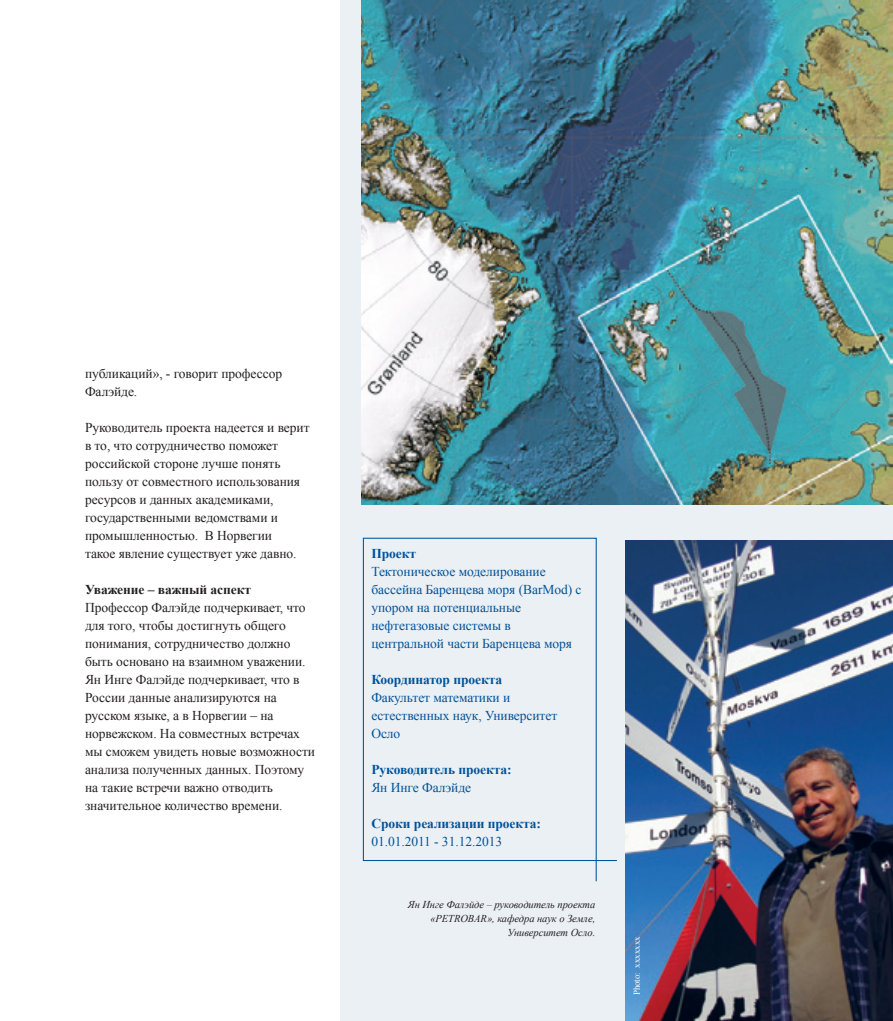
<style>
.page{position:relative;width:893px;height:1021px;background:#fff}
.page>*{position:absolute;margin:0;border:0;box-sizing:border-box;transform-origin:0 0}
.t1{font:13.5px/18px "Times New Roman";letter-spacing:-.005em;color:#231f20}
.t2{font:13.5px/18px "Times New Roman";letter-spacing:-.005em;color:#01529a}
.t3{font:700 13.5px "Times New Roman";letter-spacing:-.005em;color:#01529a}
.t4{font:700 13.5px "Times New Roman";letter-spacing:-.005em;color:#231f20}
.t5{font:italic 10.5px/14.2px "Times New Roman";letter-spacing:-.005em;color:#231f20;text-align:right}
.t6{font:9px "Times New Roman";letter-spacing:-.005em;color:#fff}
</style>
<div class="page">
<div style="left:340px;top:0;width:553px;height:1020px;background:#ebf0f4"></div>
<img style="left:625px;top:540px;width:268px;height:480px">
<svg style="left:596px;top:860px;width:21px;height:21px"></svg>
<div style="left:363px;top:537px;width:234px;height:324px;border:1px solid #01529a"></div>
<img style="left:361px;top:0;width:532px;height:504px">
<p class="t1" style="left:85px;top:364px;width:199px">публикаций», - говорит профессор<br>Фалэйде.</p>
<p class="t1" style="left:85px;top:418px;width:226px">Руководитель проекта надеется и верит в то, что сотрудничество поможет российской стороне лучше понять пользу от совместного использования ресурсов и данных академиками, государственными ведомствами и промышленностью. В Норвегии<br>такое явление существует уже давно.</p>
<p class="t4" style="left:85px;top:580px;width:168px">Уважение – важный аспект</p>
<p class="t1" style="left:85px;top:598px;width:232px">Профессор Фалэйде подчеркивает, что для того, чтобы достигнуть общего понимания, сотрудничество должно быть основано на взаимном уважении.<br>Ян Инге Фалэйде подчеркивает, что в России данные анализируются на русском языке, а в Норвегии – на норвежском. На совместных встречах мы сможем увидеть новые возможности анализа полученных данных. Поэтому на такие встречи важно отводить значительное количество времени.</p>
<p class="t3" style="left:371px;top:544px;width:46px">Проект</p>
<p class="t2" style="left:371px;top:562px;width:212px">Тектоническое моделирование бассейна Баренцева моря (BarMod) с упором на потенциальные нефтегазовые системы в центральной части Баренцева моря</p>
<p class="t3" style="left:371px;top:670px;width:132px">Координатор проекта</p>
<p class="t2" style="left:371px;top:688px;width:187px">Факультет математики и естественных наук, Университет<br>Осло</p>
<p class="t3" style="left:371px;top:760px;width:142px">Руководитель проекта:</p>
<p class="t2" style="left:371px;top:778px;width:101px">Ян Инге Фалэйде</p>
<p class="t3" style="left:371px;top:814px;width:171px">Сроки реализации проекта:</p>
<p class="t2" style="left:371px;top:832px;width:132px">01.01.2011 - 31.12.2013</p>
<p class="t5" style="left:408px;top:896px;width:189px">Ян Инге Фалэйде – руководитель проекта «PETROBAR», кафедра наук о Земле,<br>Университет Осло.</p>
<p class="t6" style="left:631px;top:995px;width:60px;rotate:-90deg">Photo: xxxxxxx</p>
</div>
